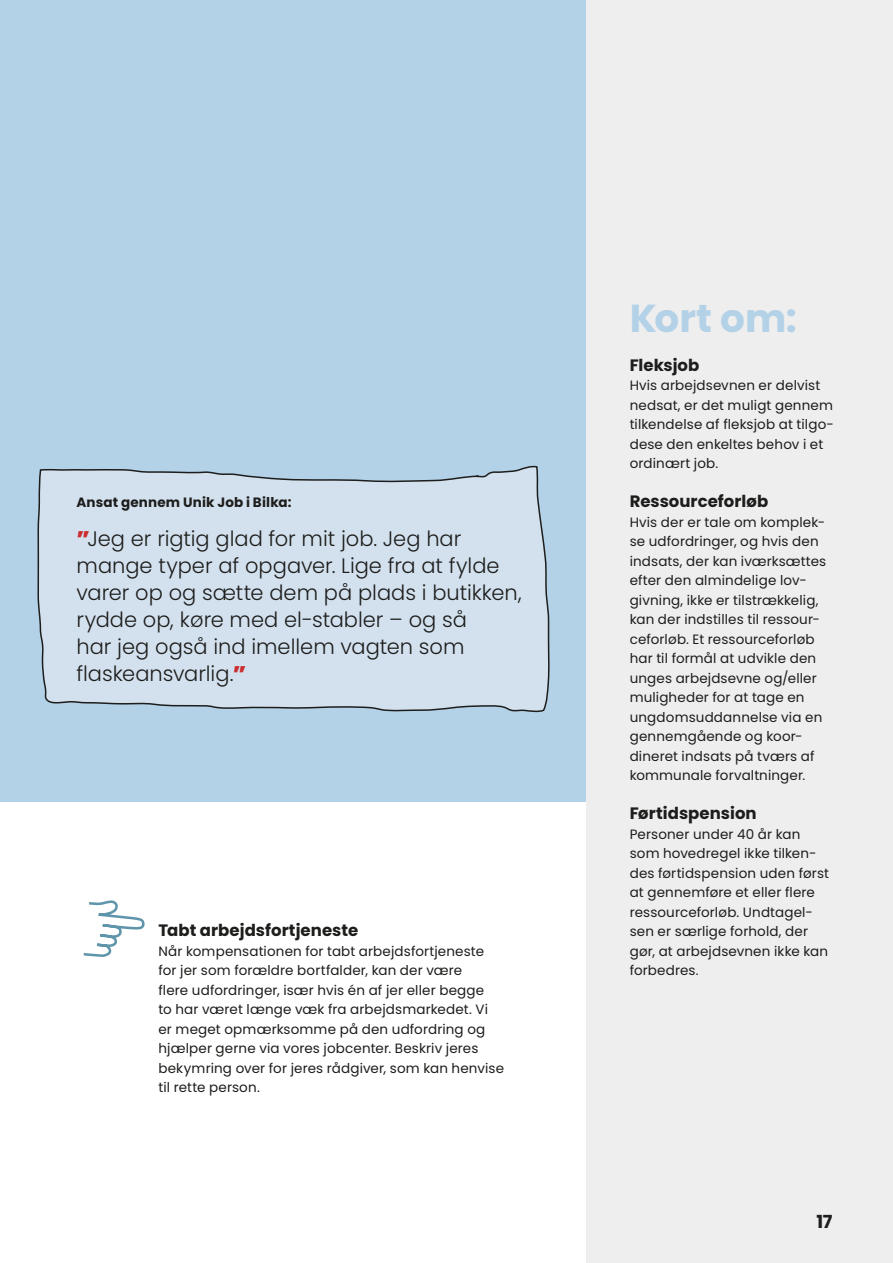
<style>
.page{position:relative;width:893px;height:1263px;background:#fff}
.page>*{position:absolute;margin:0;border:0;box-sizing:border-box;transform-origin:0 0}
.t1{font:700 39px "Poppins";letter-spacing:-.005em;color:#b3d1e7}
.Q1{font:300 21px/27px "Poppins";color:#1d1d1b}
.t2{font:700 18px "Poppins";color:#1d1d1b}
.M1{font:700 16.5px "Poppins";color:#1d1d1b}
.B1{font:13.5px/19.5px "Poppins";letter-spacing:.01em;color:#1d1d1b}
.Q2{font:700 13.5px "Poppins";letter-spacing:.01em;color:#1d1d1b}
.s1{font-weight:900;color:#cb2c2e}
</style>
<div class="page">
<div style="left:0;top:0;width:893px;height:801px;background:#b3d1e7"></div>
<svg style="left:83px;top:900px;width:62px;height:57px"></svg>
<div style="left:587px;top:0;width:306px;height:1263px;background:#eeeeef"></div>
<svg style="left:37px;top:466px;width:513px;height:247px;background:#cddcea"></svg>
<h6 class="Q2" style="left:77px;top:494px;width:217px">Ansat gennem Unik Job i Bilka:</h6>
<h6 class="Q1" style="left:77px;top:525px;width:447px"><span class="s1">”</span>Jeg er rigtig glad for mit job. Jeg har mange typer af opgaver. Lige fra at fylde varer op og sætte dem på plads i butikken, rydde op, køre med el-stabler – og så<br>har jeg også ind imellem vagten som flaskeansvarlig.<span class="s1">”</span></h6>
<p class="M1" style="left:158px;top:921px;width:201px">Tabt arbejdsfortjeneste</p>
<p class="B1" style="left:158px;top:941px;width:347px">Når kompensationen for tabt arbejdsfortjeneste for jer som forældre bortfalder, kan der være<br>flere udfordringer, især hvis én af jer eller begge<br>to har været længe væk fra arbejdsmarkedet. Vi er meget opmærksomme på den udfordring og hjælper gerne via vores jobcenter. Beskriv jeres bekymring over for jeres rådgiver, som kan henvise til rette person.</p>
<h2 class="t1" style="left:630px;top:295px;width:169px">Kort om:</h2>
<p class="M1" style="left:630px;top:355px;width:71px">Fleksjob</p>
<p class="B1" style="left:630px;top:376px;width:206px">Hvis arbejdsevnen er delvist nedsat, er det muligt gennem tilkendelse af fleksjob at tilgo&shy;dese den enkeltes behov i et ordinært job.</p>
<p class="M1" style="left:630px;top:492px;width:140px">Ressourceforløb</p>
<p class="B1" style="left:630px;top:512px;width:198px">Hvis der er tale om komplek&shy;se udfordringer, og hvis den indsats, der kan iværksættes efter den almindelige lov&shy;givning, ikke er tilstrækkelig, kan der indstilles til ressour&shy;ceforløb. Et ressourceforløb har til formål at udvikle den unges arbejdsevne og/eller muligheder for at tage en ungdomsuddannelse via en gennemgående og koor&shy;dineret indsats på tværs af kommunale forvaltninger.</p>
<p class="M1" style="left:630px;top:804px;width:129px">Førtidspension</p>
<p class="B1" style="left:630px;top:824px;width:201px">Personer under 40 år kan som hovedregel ikke tilken&shy;des førtidspension uden først at gennemføre et eller flere ressourceforløb. Undtagel&shy;sen er særlige forhold, der gør, at arbejdsevnen ikke kan forbedres.</p>
<h3 class="t2" style="left:816px;top:1211px;width:18px">17</h3>
</div>
